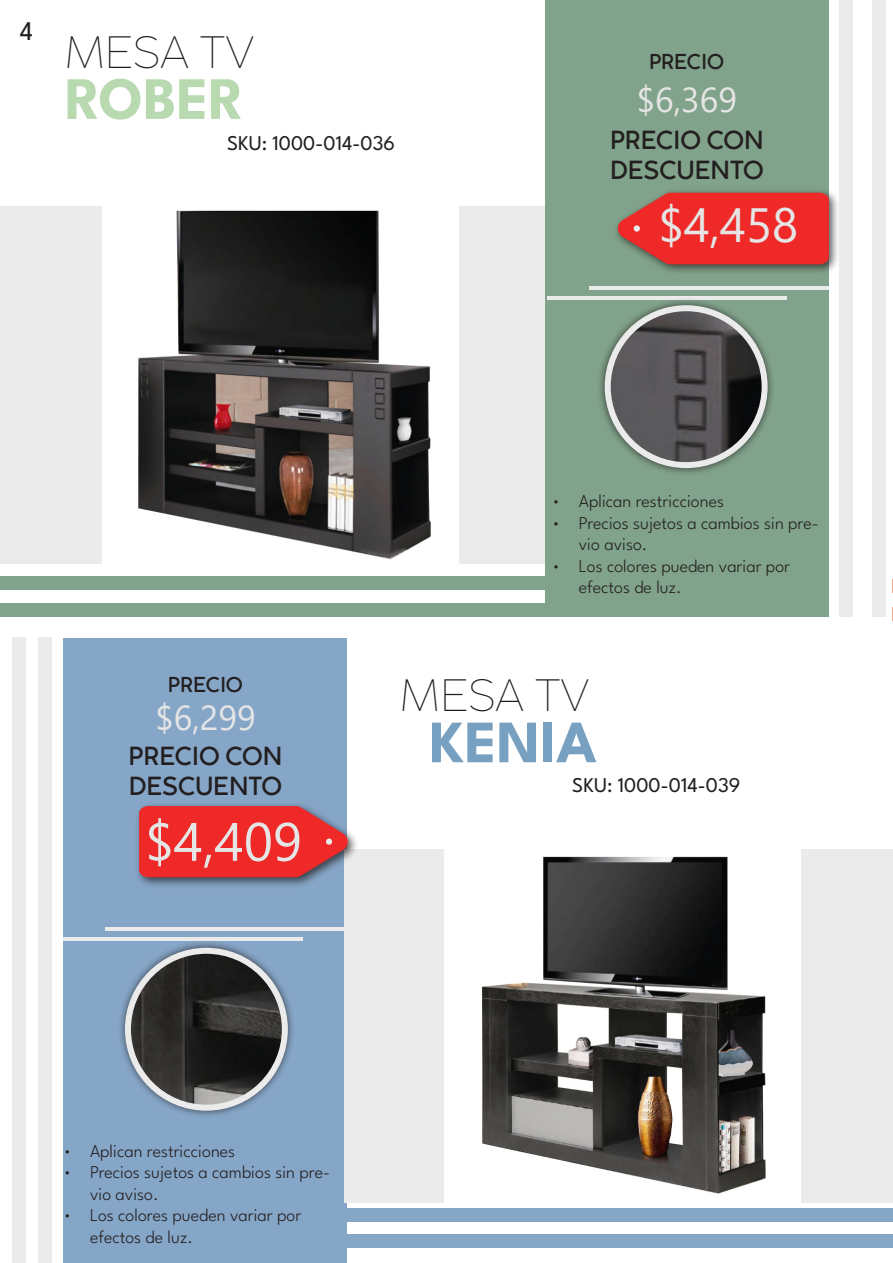
<style>
.page{position:relative;width:893px;height:1263px;background:#fff}
.page>*{position:absolute;margin:0;border:0;box-sizing:border-box;transform-origin:0 0}
.t1{font:700 60px "League Spartan";color:#b9d9b1}
.t2{font:700 60px "League Spartan";color:#78a0c1}
.t3{font:54px "Segoe UI";color:#e5e5e5}
.t4{font:48px "Segoe UI";color:#e5e5e5}
.t5{font:100 42px "Cocogoose Pro Trial";color:#231f20}
.t6{font:34.5px "Segoe UI";color:#e5e5e5}
.t7{font:27px "League Spartan";color:#231f20}
.t8{font:500 25.5px "Cocogoose Classic Trial";color:#231f20}
.t9{font:21px "League Spartan";color:#231f20}
.t10{font:500 21px "Cocogoose Classic Trial";color:#231f20}
.t11{font:300 18px/21.6px "League Spartan";color:#231f20}
</style>
<div class="page">
<div style="left:0;top:207px;width:552px;height:357px;background:#ebebeb"></div>
<div style="left:545px;top:0;width:284px;height:617px;background:#81a38b"></div>
<div style="left:63px;top:638px;width:283px;height:625px;background:#86a6c8"></div>
<div style="left:344px;top:849px;width:549px;height:354px;background:#ebebeb"></div>
<svg style="left:892px;top:579px;width:1px;height:14px"></svg>
<svg style="left:892px;top:607px;width:1px;height:13px"></svg>
<div style="left:839px;top:0;width:13px;height:617px;background:#ebebeb"></div>
<div style="left:0;top:577px;width:626px;height:13px;background:#81a38b"></div>
<div style="left:0;top:603px;width:626px;height:14px;background:#81a38b"></div>
<div style="left:267px;top:1208px;width:626px;height:13px;background:#86a6c8"></div>
<div style="left:268px;top:1234px;width:625px;height:14px;background:#86a6c8"></div>
<div style="left:872px;top:0;width:14px;height:617px;background:#ebebeb"></div>
<div style="left:13px;top:637px;width:13px;height:626px;background:#ebebeb"></div>
<div style="left:39px;top:637px;width:13px;height:626px;background:#ebebeb"></div>
<hr style="left:547px;top:296px;width:240px;height:4px;background:#ebebeb">
<hr style="left:63px;top:937px;width:240px;height:4px;background:#ebebeb">
<hr style="left:589px;top:286px;width:240px;height:4px;background:#ebebeb">
<hr style="left:105px;top:927px;width:240px;height:4px;background:#ebebeb">
<div style="left:596px;top:297px;width:180px;height:179px;background:#231f20;opacity:.75"></div>
<img style="left:608px;top:308px;width:157px;height:157px;border-radius:78px">
<div style="left:605px;top:305px;width:163px;height:163px;border:6px solid #ebebeb;border-radius:50%"></div>
<div style="left:117px;top:939px;width:179px;height:180px;background:#231f20;opacity:.75"></div>
<img style="left:128px;top:951px;width:157px;height:157px;border-radius:78px">
<div style="left:125px;top:948px;width:163px;height:163px;border:6px solid #ebebeb;border-radius:50%"></div>
<img style="left:103px;top:207px;width:355px;height:357px">
<img style="left:445px;top:849px;width:355px;height:354px">
<div style="left:613px;top:187px;width:227px;height:88px;background:#231f20;opacity:.75"></div>
<svg style="left:616px;top:193px;width:213px;height:71px;background:#e13532"></svg>
<div style="left:634px;top:225px;width:6px;height:7px;background:#ebebeb;border-radius:50%"></div>
<div style="left:134px;top:801px;width:224px;height:87px;background:#231f20;opacity:.75"></div>
<svg style="left:139px;top:806px;width:210px;height:71px;background:#e23436"></svg>
<div style="left:326px;top:838px;width:6px;height:7px;background:#ebebeb;border-radius:50%"></div>
<h3 class="t7" style="left:20px;top:10px;width:15px">4</h3>
<p class="t5" style="left:65px;top:29px;width:190px">MESA TV</p>
<p class="t1" style="left:65px;top:52px;width:180px">ROBER</p>
<p class="t9" style="left:227px;top:127px;width:170px">SKU: 1000-014-036</p>
<p class="t10" style="left:649px;top:46px;width:77px">PRECIO</p>
<p class="t6" style="left:637px;top:67px;width:102px">$6,369</p>
<p class="t8" style="left:610px;top:121px;width:155px">PRECIO CON</p>
<p class="t8" style="left:610px;top:152px;width:155px">DESCUENTO</p>
<p class="t4" style="left:658px;top:179px;width:141px">$4,458</p>
<p class="t10" style="left:168px;top:669px;width:77px">PRECIO</p>
<p class="t6" style="left:155px;top:685px;width:102px">$6,299</p>
<p class="t8" style="left:129px;top:737px;width:155px">PRECIO CON</p>
<p class="t8" style="left:129px;top:767px;width:155px">DESCUENTO</p>
<p class="t3" style="left:145px;top:791px;width:159px">$4,409</p>
<p class="t11" style="left:552px;top:489px;width:174px">• Aplican restricciones</p>
<p class="t11" style="left:579px;top:510px;width:242px;text-indent:-27px">• Precios sujetos a cambios sin pre&shy;vio aviso.</p>
<p class="t11" style="left:579px;top:553px;width:213px;text-indent:-27px">• Los colores pueden variar por efectos de luz.</p>
<p class="t5" style="left:400px;top:672px;width:190px">MESA TV</p>
<p class="t2" style="left:430px;top:695px;width:168px">KENIA</p>
<p class="t9" style="left:572px;top:769px;width:170px">SKU: 1000-014-039</p>
<p class="t11" style="left:63px;top:1138px;width:174px">• Aplican restricciones</p>
<p class="t11" style="left:90px;top:1160px;width:242px;text-indent:-27px">• Precios sujetos a cambios sin pre&shy;vio aviso.</p>
<p class="t11" style="left:90px;top:1203px;width:213px;text-indent:-27px">• Los colores pueden variar por efectos de luz.</p>
</div>
